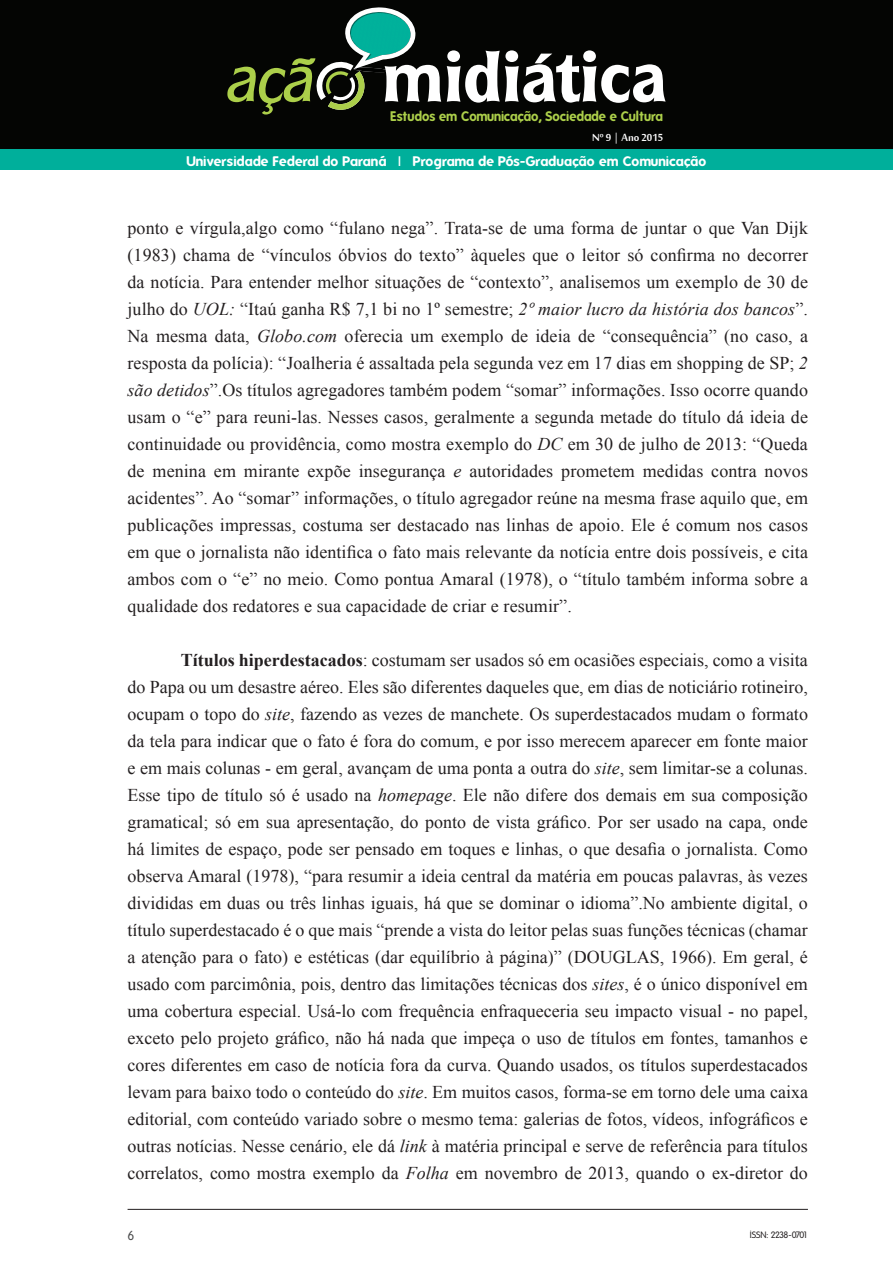
<style>
.page{position:relative;width:893px;height:1263px;background:#fff}
.page>*{position:absolute;margin:0;border:0;box-sizing:border-box;transform-origin:0 0}
.t1{font:18px/27px "Times New Roman";color:#231f20;text-align:justify}
.t2{font:15.6px "Mool Boran";color:#fff}
.t3{font:700 13.5px "Folks";letter-spacing:.01em;color:#fff}
.t4{font:700 13.5px "Folks";color:#accf4a;scale:.94 1}
.t5{font:12.75px "Folks";color:#4b4c4d}
.t6{font:9px "Folks";letter-spacing:-.065em;color:#231f20}
.s1{font-style:italic}
.s2{font-weight:700}
</style>
<div class="page">
<hr style="left:128px;top:1209px;width:680px;height:1px;background:#231f20">
<div style="left:0;top:0;width:893px;height:149px;background:#040503"></div>
<div style="left:0;top:149px;width:893px;height:21px;background:#00af9b"></div>
<svg style="left:227px;top:7px;width:439px;height:108px"></svg>
<p class="t4" style="left:391px;top:108px;width:292px">Estudos em Comunicação, Sociedade e Cultura</p>
<p class="t2" style="left:592px;top:126px;width:73px">Nº 9 | Ano 2015</p>
<p class="t3" style="left:186px;top:153px;width:522px">Universidade Federal do Paraná | Programa de Pós-Graduação em Comunicação</p>
<p class="t1" style="left:128px;top:214px;width:682px">ponto e vírgula,algo como “fulano nega”. Trata-se de uma forma de juntar o que Van Dijk (1983) chama de “vínculos óbvios do texto” àqueles que o leitor só confirma no decorrer da notícia. Para entender melhor situações de “contexto”, analisemos um exemplo de 30 de julho do <span class="s1">UOL:</span> “Itaú ganha R$ 7,1 bi no 1º semestre; <span class="s1">2º maior lucro da história dos bancos</span>”.<br>Na mesma data, <span class="s1">Globo.com</span> oferecia um exemplo de ideia de “consequência” (no caso, a resposta da polícia): “Joalheria é assaltada pela segunda vez em 17 dias em shopping de SP; <span class="s1">2 são detidos</span>”.Os títulos agregadores também podem “somar” informações. Isso ocorre quando usam o “e” para reuni-las. Nesses casos, geralmente a segunda metade do título dá ideia de continuidade ou providência, como mostra exemplo do <span class="s1">DC</span> em 30 de julho de 2013: “Queda de menina em mirante expõe insegurança <span class="s1">e</span> autoridades prometem medidas contra novos acidentes”. Ao “somar” informações, o título agregador reúne na mesma frase aquilo que, em publicações impressas, costuma ser destacado nas linhas de apoio. Ele é comum nos casos em que o jornalista não identifica o fato mais relevante da notícia entre dois possíveis, e cita ambos com o “e” no meio. Como pontua Amaral (1978), o “título também informa sobre a qualidade dos redatores e sua capacidade de criar e resumir”.</p>
<p class="t1" style="left:128px;top:646px;width:682px;text-indent:53px"><span class="s2">Títulos hiperdestacados</span>: costumam ser usados só em ocasiões especiais, como a visita do Papa ou um desastre aéreo. Eles são diferentes daqueles que, em dias de noticiário rotineiro, ocupam o topo do <span class="s1">site</span>, fazendo as vezes de manchete. Os superdestacados mudam o formato da tela para indicar que o fato é fora do comum, e por isso merecem aparecer em fonte maior e em mais colunas - em geral, avançam de uma ponta a outra do <span class="s1">site</span>, sem limitar-se a colunas.<br>Esse tipo de título só é usado na <span class="s1">homepage</span>. Ele não difere dos demais em sua composição gramatical; só em sua apresentação, do ponto de vista gráfico. Por ser usado na capa, onde há limites de espaço, pode ser pensado em toques e linhas, o que desafia o jornalista. Como observa Amaral (1978), “para resumir a ideia central da matéria em poucas palavras, às vezes divididas em duas ou três linhas iguais, há que se dominar o idioma”.No ambiente digital, o título superdestacado é o que mais “prende a vista do leitor pelas suas funções técnicas (chamar a atenção para o fato) e estéticas (dar equilíbrio à página)” (DOUGLAS, 1966). Em geral, é usado com parcimônia, pois, dentro das limitações técnicas dos <span class="s1">sites</span>, é o único disponível em uma cobertura especial. Usá-lo com frequência enfraqueceria seu impacto visual - no papel, exceto pelo projeto gráfico, não há nada que impeça o uso de títulos em fontes, tamanhos e cores diferentes em caso de notícia fora da curva. Quando usados, os títulos superdestacados levam para baixo todo o conteúdo do <span class="s1">site</span>. Em muitos casos, forma-se em torno dele uma caixa editorial, com conteúdo variado sobre o mesmo tema: galerias de fotos, vídeos, infográficos e outras notícias. Nesse cenário, ele dá <span class="s1">link</span> à matéria principal e serve de referência para títulos correlatos, como mostra exemplo da <span class="s1">Folha</span> em novembro de 2013, quando o ex-diretor do</p>
<p class="t5" style="left:128px;top:1229px;width:8px">6</p>
<p class="t6" style="left:750px;top:1230px;width:60px">ISSN: 2238-0701</p>
</div>
